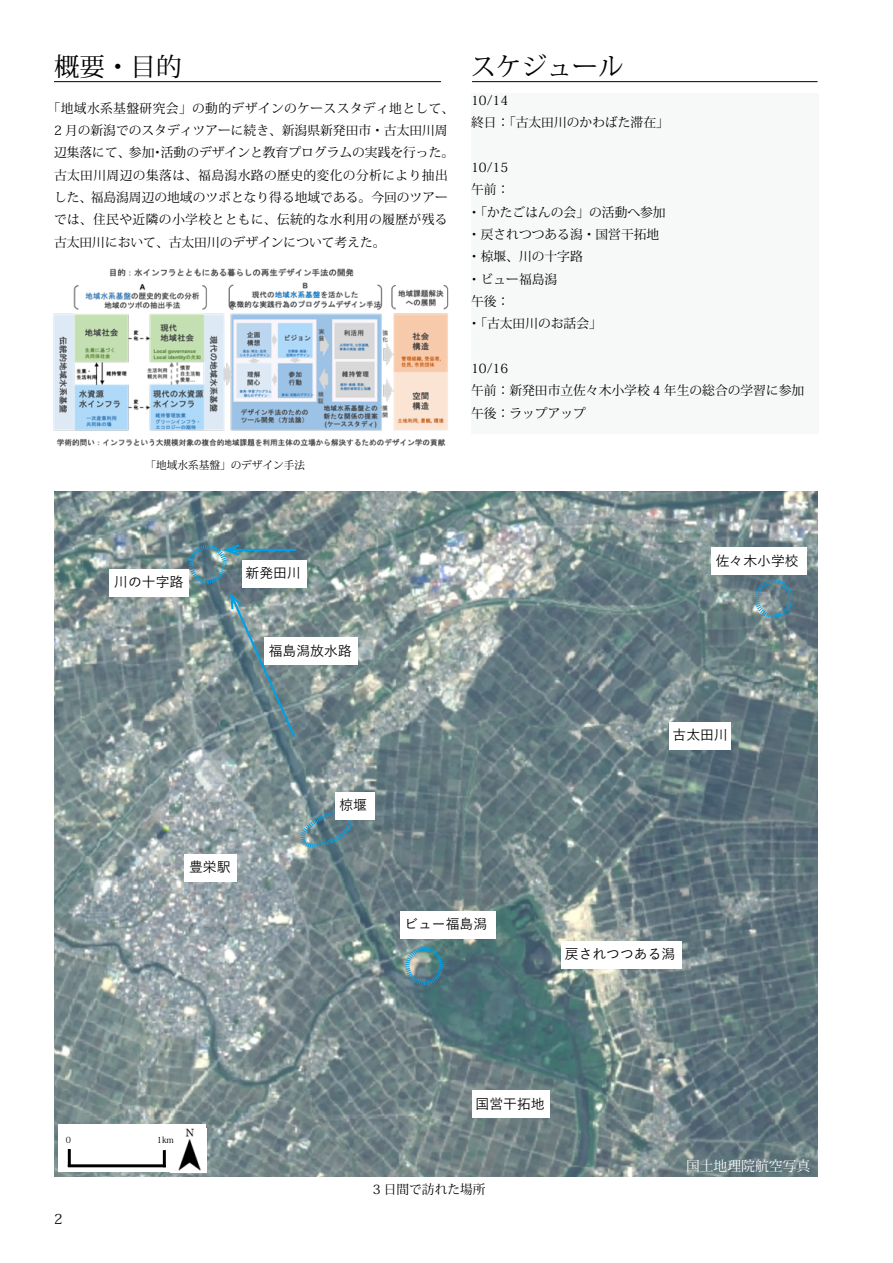
<style>
.page{position:relative;width:893px;height:1263px;background:#fff}
.page>*{position:absolute;margin:0;border:0;box-sizing:border-box;transform-origin:0 0}
.t1{font:25.5px "Koz Min Pr 6 N";color:#000}
.t2{font:500 13.8px "Yu Go";color:#000}
.t3{font:13.8px "Koz Min Pr 6 N";color:#fff}
.t4{font:13.8px "Koz Min Pr 6 N";color:#000}
.t5{font:12.75px/22.4px "Koz Min Pr 6 N";color:#000}
.t6{font:10.65px "Koz Min Pr 6 N";color:#000}
.t7{font:8.55px "Koz Min Pr 6 N";color:#000}
</style>
<div class="page">
<div style="left:471px;top:94px;width:348px;height:340px;background:#f7f8f8"></div>
<img style="left:54px;top:491px;width:763px;height:686px">
<div style="left:110px;top:569px;width:79px;height:27px;background:#fff"></div>
<div style="left:669px;top:722px;width:61px;height:27px;background:#fff"></div>
<div style="left:711px;top:547px;width:96px;height:28px;background:#fff"></div>
<div style="left:561px;top:941px;width:120px;height:27px;background:#fff"></div>
<div style="left:184px;top:854px;width:53px;height:27px;background:#fff"></div>
<div style="left:400px;top:911px;width:95px;height:28px;background:#fff"></div>
<div style="left:59px;top:1124px;width:147px;height:48px;background:#fff"></div>
<img style="left:178px;top:1128px;width:23px;height:43px">
<hr style="left:68px;top:1164px;width:98px;height:3px;background:#000">
<hr style="left:163px;top:1150px;width:3px;height:17px;background:#000">
<hr style="left:68px;top:1149px;width:3px;height:17px;background:#000">
<div style="left:242px;top:560px;width:65px;height:28px;background:#fff"></div>
<hr style="left:226px;top:549px;width:70px;height:2px;background:#00a0e9">
<div style="left:264px;top:638px;width:94px;height:27px;background:#fff"></div>
<svg style="left:229px;top:590px;width:68px;height:149px;background:#80989c"></svg>
<hr style="left:54px;top:81px;width:387px;height:1px;background:#000">
<hr style="left:472px;top:81px;width:345px;height:1px;background:#000">
<svg style="left:299px;top:811px;width:54px;height:37px;background:#648996"></svg>
<svg style="left:754px;top:579px;width:40px;height:40px;background:#658a97"></svg>
<svg style="left:405px;top:946px;width:39px;height:40px;background:#638e96"></svg>
<div style="left:336px;top:792px;width:39px;height:28px;background:#fff"></div>
<svg style="left:188px;top:542px;width:54px;height:42px;background:#648b97"></svg>
<div style="left:472px;top:1090px;width:78px;height:28px;background:#fff"></div>
<img style="left:53px;top:268px;width:396px;height:179px">
<h1 class="t1" style="left:54px;top:53px;width:129px">概要・目的</h1>
<h1 class="t1" style="left:470px;top:53px;width:155px">スケジュール</h1>
<p class="t5" style="left:54px;top:97px;width:402px;text-indent:-6px">「地域水系基盤研究会」の動的デザインのケーススタディ地として、2 月の新潟でのスタディツアーに続き、新潟県新発田市・古太田川周辺集落にて、参加・活動のデザインと教育プログラムの実践を行った。古太田川周辺の集落は、福島潟水路の歴史的変化の分析により抽出した、福島潟周辺の地域のツボとなり得る地域である。今回のツアーでは、住民や近隣の小学校とともに、伝統的な水利用の履歴が残る古太田川において、古太田川のデザインについて考えた。</p>
<p class="t5" style="left:471px;top:89px;width:199px">10/14<br>終日：「古太田川のかわばた滞在」</p>
<p class="t5" style="left:468px;top:156px;width:212px">10/15<br>午前：<br>・「かたごはんの会」の活動へ参加　・戻されつつある潟・国営干拓地<br>・椋堰、川の十字路<br>・ビュー福島潟<br>午後：<br>・「古太田川のお話会」</p>
<p class="t5" style="left:471px;top:357px;width:335px">10/16<br>午前：新発田市立佐々木小学校 4 年生の総合の学習に参加午後：ラップアップ</p>
<p class="t6" style="left:146px;top:459px;width:161px">「地域水系基盤」のデザイン手法</p>
<p class="t2" style="left:114px;top:569px;width:71px">川の十字路</p>
<p class="t2" style="left:246px;top:561px;width:57px">新発田川</p>
<p class="t2" style="left:269px;top:638px;width:84px">福島潟放水路</p>
<p class="t2" style="left:189px;top:854px;width:43px">豊栄駅</p>
<p class="t2" style="left:339px;top:792px;width:29px">椋堰</p>
<p class="t2" style="left:404px;top:911px;width:84px">ビュー福島潟</p>
<p class="t2" style="left:716px;top:548px;width:84px">佐々木小学校</p>
<p class="t2" style="left:673px;top:722px;width:57px">古太田川</p>
<p class="t2" style="left:565px;top:941px;width:112px">戻されつつある潟</p>
<p class="t7" style="left:64px;top:1135px;width:10px">０</p>
<p class="t7" style="left:157px;top:1135px;width:19px">1km</p>
<p class="t4" style="left:54px;top:1211px;width:10px">2</p>
<p class="t2" style="left:476px;top:1091px;width:71px">国営干拓地</p>
<p class="t5" style="left:373px;top:1179px;width:115px">3 日間で訪れた場所</p>
<p class="t3" style="left:686px;top:1158px;width:126px">国土地理院航空写真</p>
</div>
